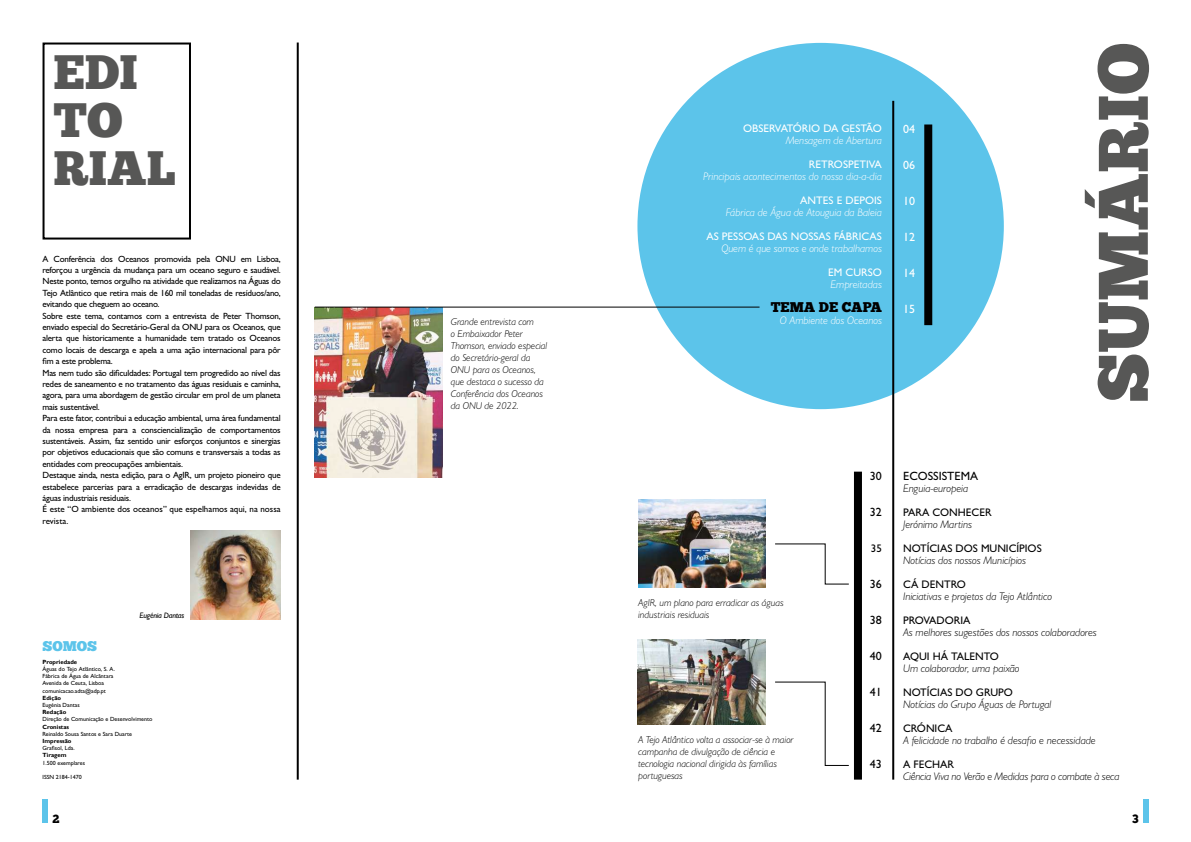
<style>
.page{position:relative;width:1191px;height:842px;background:#fff}
.page>*{position:absolute;margin:0;border:0;box-sizing:border-box;transform-origin:0 0}
.t1{font:70px "Chunk Five Ex";color:#575756}
.t2{font:48px/48px "Chunk Five Ex";color:#575756}
.t3{font:14px "Chunk Five Ex";color:#000}
.t4{font:14px "Chunk Five Ex";color:#5cc4ea}
.t5{font:500 12px "Gill Sans MT Pro";color:#000}
.t6{font:500 12px "Gill Sans MT Pro";color:#fff}
.t7{font:12px "Chunk Five Ex";color:#000}
.t8{font:italic 300 11px "Gill Sans MT Pro";color:#000}
.t9{font:italic 300 11px "Gill Sans MT Pro";color:#fff}
.t10{font:500 11px "Gill Sans MT Pro";color:#000}
.t11{font:500 11px "Gill Sans MT Pro";color:#fff}
.t12{font:italic 300 10px/12px "Gill Sans MT Pro";color:#000}
.t13{font:500 9px/11.4px "Gill Sans MT Pro";letter-spacing:-.025em;color:#000}
.t14{font:italic 500 8px "Gill Sans MT Pro";letter-spacing:-.025em;color:#000}
.t15{font:500 6px/7.2px "Gill Sans MT Pro";color:#000}
.t16{font:700 6px "Gill Sans";color:#000}
</style>
<div class="page">
<div style="left:1142px;top:799px;width:6px;height:24px;background:#5cc4ea"></div>
<div style="left:43px;top:799px;width:5px;height:24px;background:#5cc4ea"></div>
<img style="left:315px;top:308px;width:127px;height:169px">
<img style="left:638px;top:640px;width:127px;height:84px">
<div style="left:43px;top:43px;width:148px;height:197px;border:2px solid #000"></div>
<hr style="left:297px;top:43px;width:2px;height:737px;background:#000">
<div style="left:637px;top:43px;width:366px;height:366px;background:#5cc4ea;border-radius:50%"></div>
<hr style="left:892px;top:101px;width:2px;height:679px;background:#000">
<div style="left:854px;top:472px;width:8px;height:308px;background:#000"></div>
<div style="left:924px;top:124px;width:8px;height:201px;background:#000"></div>
<svg style="left:775px;top:681px;width:74px;height:85px"></svg>
<svg style="left:775px;top:543px;width:74px;height:42px"></svg>
<img style="left:638px;top:500px;width:127px;height:87px">
<hr style="left:315px;top:307px;width:444px;height:1px;background:#000">
<img style="left:191px;top:530px;width:90px;height:89px">
<h2 class="t2" style="left:53px;top:48px;width:124px">EDI<br>TO<br>RIAL</h2>
<p class="t13" style="left:43px;top:253px;width:240px">A Conferência dos Oceanos promovida pela ONU em Lisboa, reforçou a urgência da mudança para um oceano seguro e saudável.<br>Neste ponto, temos orgulho na atividade que realizamos na Águas do Tejo Atlântico que retira mais de 160 mil toneladas de resíduos/ano, evitando que cheguem ao oceano.<br>Sobre este tema, contamos com a entrevista de Peter Thomson, enviado especial do Secretário-Geral da ONU para os Oceanos, que alerta que historicamente a humanidade tem tratado os Oceanos como locais de descarga e apela a uma ação internacional para pôr fim a este problema.<br>Mas nem tudo são dificuldades: Portugal tem progredido ao nível das redes de saneamento e no tratamento das águas residuais e caminha, agora, para uma abordagem de gestão circular em prol de um planeta mais sustentável.<br>Para este fator, contribui a educação ambiental, uma área fundamental da nossa empresa para a consciencialização de comportamentos sustentáveis. Assim, faz sentido unir esforços conjuntos e sinergias por objetivos educacionais que são comuns e transversais a todas as entidades com preocupações ambientais.<br>Destaque ainda, nesta edição, para o AgIR, um projeto pioneiro que estabelece parcerias para a erradicação de descargas indevidas de águas industriais residuais.<br>É este “O ambiente dos oceanos” que espelhamos aqui, na nossa revista.</p>
<h3 class="t4" style="left:43px;top:635px;width:56px">SOMOS</h3>
<p class="t14" style="left:140px;top:611px;width:46px">Eugénia Dantas</p>
<p class="t16" style="left:43px;top:658px;width:36px">Propriedade</p>
<p class="t15" style="left:43px;top:665px;width:74px">Águas do Tejo Atlântico, S. A.<br>Fábrica de Água de Alcântara<br>Avenida de Ceuta, Lisboa comunicacao.adta@adp.pt</p>
<p class="t16" style="left:43px;top:694px;width:20px">Edição</p>
<p class="t15" style="left:43px;top:701px;width:39px">Eugénia Dantas</p>
<p class="t16" style="left:43px;top:709px;width:25px">Redação</p>
<p class="t15" style="left:43px;top:716px;width:111px">Direção de Comunicação e Desenvolvimento</p>
<p class="t16" style="left:43px;top:723px;width:28px">Cronistas</p>
<p class="t15" style="left:43px;top:730px;width:91px">Reinaldo Sousa Santos e Sara Duarte</p>
<p class="t16" style="left:43px;top:737px;width:30px">Impressão</p>
<p class="t15" style="left:43px;top:745px;width:34px">Grafisol, Lda.</p>
<p class="t16" style="left:43px;top:752px;width:25px">Tiragem</p>
<p class="t15" style="left:43px;top:759px;width:44px">1.500 exemplares</p>
<p class="t15" style="left:43px;top:773px;width:41px">ISSN 2184-1470</p>
<p class="t12" style="left:451px;top:316px;width:98px">Grande entrevista com<br>o Embaixador Peter<br>Thomson, enviado especial do Secretário-geral da<br>ONU para os Oceanos, que destaca o sucesso da<br>Conferência dos Oceanos da ONU de 2022.</p>
<p class="t11" style="left:743px;top:122px;width:140px">OBSERVATÓRIO DA GESTÃO</p>
<p class="t9" style="left:786px;top:134px;width:97px">Mensagem de Abertura</p>
<p class="t11" style="left:809px;top:158px;width:74px">RETROSPETIVA</p>
<p class="t9" style="left:703px;top:170px;width:180px">Principais acontecimentos do nosso dia-a-dia</p>
<p class="t11" style="left:800px;top:194px;width:83px">ANTES E DEPOIS</p>
<p class="t9" style="left:726px;top:206px;width:157px">Fábrica de Água de Atouguia da Baleia</p>
<p class="t11" style="left:706px;top:230px;width:177px">AS PESSOAS DAS NOSSAS FÁBRICAS</p>
<p class="t9" style="left:721px;top:242px;width:162px">Quem é que somos e onde trabalhamos</p>
<p class="t11" style="left:828px;top:266px;width:55px">EM CURSO</p>
<p class="t9" style="left:830px;top:278px;width:53px">Empreitadas</p>
<h3 class="t3" style="left:771px;top:297px;width:113px">TEMA DE CAPA</h3>
<p class="t9" style="left:780px;top:314px;width:103px">O Ambiente dos Oceanos</p>
<h3 class="t6" style="left:903px;top:121px;width:13px">04</h3>
<h3 class="t6" style="left:903px;top:157px;width:13px">06</h3>
<h3 class="t6" style="left:903px;top:193px;width:13px">10</h3>
<h3 class="t6" style="left:903px;top:229px;width:13px">12</h3>
<h3 class="t6" style="left:903px;top:265px;width:13px">14</h3>
<h3 class="t6" style="left:903px;top:301px;width:13px">15</h3>
<h1 class="t1" style="left:1070px;top:402px;width:361px;rotate:-90deg">SUMÁRIO</h1>
<p class="t12" style="left:638px;top:596px;width:147px">AgIR, um plano para erradicar as águas industriais residuais</p>
<p class="t12" style="left:638px;top:734px;width:157px">A Tejo Atlântico volta a associar-se à maior campanha de divulgação de ciência e tecnologia nacional dirigida às famílias portuguesas</p>
<h3 class="t5" style="left:870px;top:469px;width:13px">30</h3>
<h3 class="t5" style="left:870px;top:505px;width:13px">32</h3>
<p class="t10" style="left:871px;top:542px;width:12px">35</p>
<h3 class="t5" style="left:870px;top:577px;width:13px">36</h3>
<h3 class="t5" style="left:870px;top:613px;width:13px">38</h3>
<h3 class="t5" style="left:870px;top:649px;width:13px">40</h3>
<h3 class="t5" style="left:870px;top:685px;width:13px">41</h3>
<h3 class="t5" style="left:870px;top:721px;width:13px">42</h3>
<h3 class="t5" style="left:870px;top:757px;width:13px">43</h3>
<h3 class="t5" style="left:903px;top:469px;width:76px">ECOSSISTEMA</h3>
<p class="t8" style="left:903px;top:481px;width:66px">Enguia-europeia</p>
<p class="t10" style="left:903px;top:506px;width:90px">PARA CONHECER</p>
<p class="t8" style="left:903px;top:517px;width:71px">Jerónimo Martins</p>
<p class="t10" style="left:903px;top:542px;width:140px">NOTÍCIAS DOS MUNICÍPIOS</p>
<p class="t8" style="left:903px;top:553px;width:124px">Notícias dos nossos Municípios</p>
<p class="t10" style="left:903px;top:578px;width:64px">CÁ DENTRO</p>
<p class="t8" style="left:903px;top:589px;width:150px">Iniciativas e projetos da Tejo Atlântico</p>
<p class="t10" style="left:903px;top:614px;width:69px">PROVADORIA</p>
<p class="t8" style="left:903px;top:625px;width:195px">As melhores sugestões dos nossos colaboradores</p>
<p class="t10" style="left:903px;top:650px;width:97px">AQUI HÁ TALENTO</p>
<p class="t8" style="left:903px;top:661px;width:118px">Um colaborador, uma paixão</p>
<p class="t10" style="left:903px;top:686px;width:111px">NOTÍCIAS DO GRUPO</p>
<p class="t8" style="left:903px;top:697px;width:150px">Notícias do Grupo Águas de Portugal</p>
<p class="t10" style="left:903px;top:722px;width:51px">CRÓNICA</p>
<p class="t8" style="left:903px;top:733px;width:194px">A felicidade no trabalho é desafio e necessidade</p>
<p class="t10" style="left:903px;top:758px;width:53px">A FECHAR</p>
<p class="t8" style="left:903px;top:769px;width:218px">Ciência Viva no Verão e Medidas para o combate à seca</p>
<h3 class="t7" style="left:52px;top:810px;width:9px">2</h3>
<h3 class="t7" style="left:1132px;top:810px;width:8px">3</h3>
</div>
